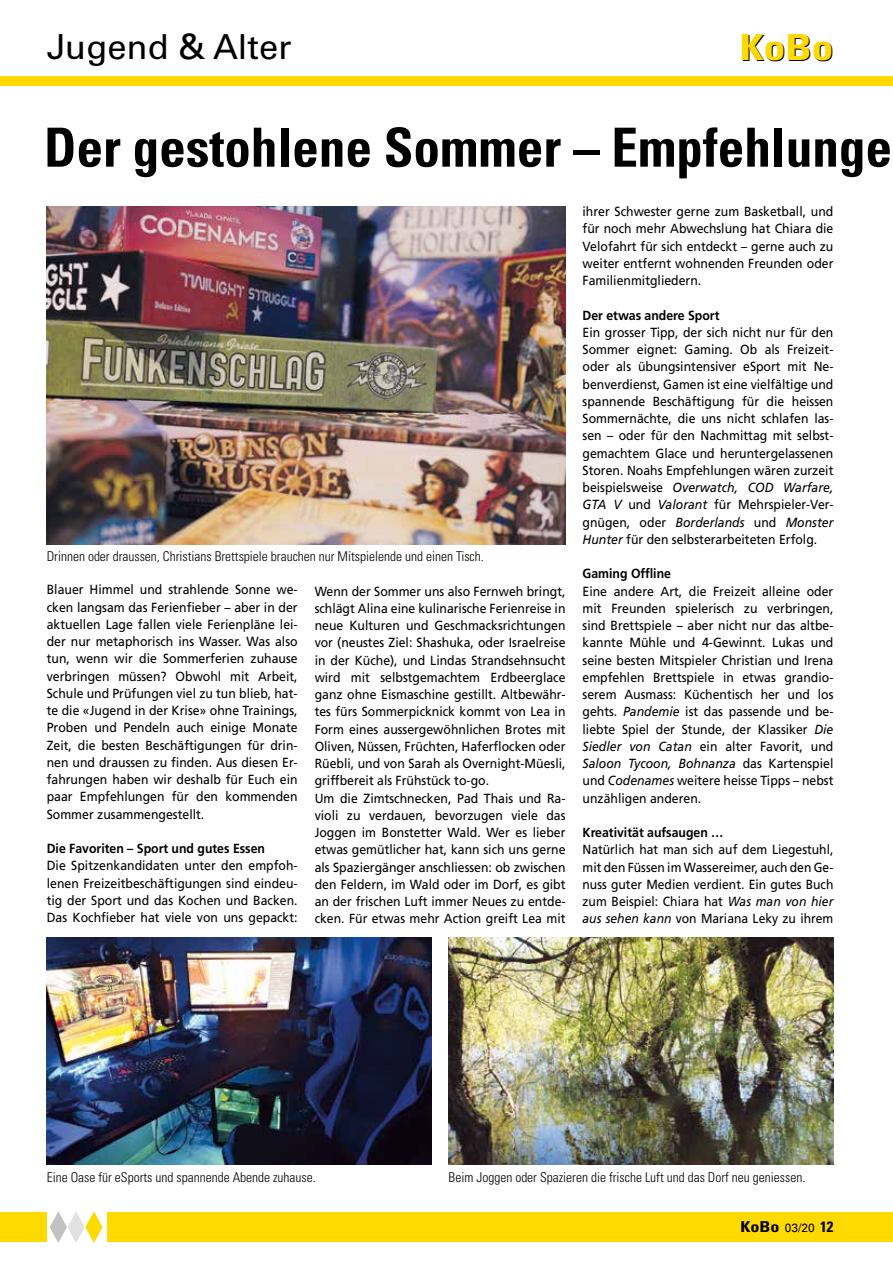
<style>
.page{position:relative;width:893px;height:1263px;background:#fff}
.page>*{position:absolute;margin:0;border:0;box-sizing:border-box;transform-origin:0 0}
.t1{font:700 condensed 54px "Univers LT Std";color:#000}
.t2{font:700 condensed 36px "Univers LT Std";color:#ffda00;scale:1.2 1}
.t3{font:34.5px "Univers LT Std";color:#000}
.t4{font:700 condensed 15px "Univers LT Std";color:#000;scale:1.2 1}
.t5{font:300 condensed 13.5px "Univers LT Std";color:#000}
.t6{font:13.2px/17.2px "Frutiger LT Com";color:#000;text-align:justify;scale:.93 1}
.t7{font:13.2px/17.2px "Frutiger LT Com";color:#000;text-align:justify;scale:.92 1}
.t8{font:700 13.2px "Frutiger LT Com";color:#000;scale:.93 1}
.s1{font-style:italic}
.s2{font-weight:400;font-stretch:normal;font-size:12px}
</style>
<div class="page">
<div style="left:0;top:1212px;width:893px;height:30px;background:#ffda00"></div>
<div style="left:0;top:77px;width:893px;height:9px;background:#ffda00"></div>
<div style="left:47px;top:1208px;width:59px;height:42px;background:#fff"></div>
<svg style="left:50px;top:1211px;width:53px;height:32px"></svg>
<img style="left:449px;top:938px;width:384px;height:226px">
<img style="left:47px;top:206px;width:519px;height:338px">
<img style="left:47px;top:938px;width:385px;height:226px">
<h3 class="t3" style="left:47px;top:26px;width:246px">Jugend &amp; Alter</h3>
<h2 class="t2" style="left:740px;top:25px;width:80px">KoBo</h2>
<h1 class="t1" style="left:44px;top:114px;width:850px">Der gestohlene Sommer – Empfehlunge</h1>
<p class="t5" style="left:47px;top:548px;width:439px">Drinnen oder draussen, Christians Brettspiele brauchen nur Mitspielende und einen Tisch.</p>
<p class="t6" style="left:47px;top:581px;width:271px">Blauer Himmel und strahlende Sonne we&shy;cken langsam das Ferienfieber – aber in der aktuellen Lage fallen viele Ferienpläne lei&shy;der nur metaphorisch ins Wasser. Was also tun, wenn wir die Sommerferien zuhause verbringen müssen? Obwohl mit Arbeit, Schule und Prüfungen viel zu tun blieb, hat&shy;te die «Jugend in der Krise» ohne Trainings, Proben und Pendeln auch einige Monate Zeit, die besten Beschäftigungen für drin&shy;nen und draussen zu finden. Aus diesen Er&shy;fahrungen haben wir deshalb für Euch ein paar Empfehlungen für den kommenden Sommer zusammengestellt.</p>
<p class="t8" style="left:47px;top:841px;width:236px">Die Favoriten – Sport und gutes Essen</p>
<p class="t6" style="left:47px;top:857px;width:271px">Die Spitzenkandidaten unter den empfoh&shy;lenen Freizeitbeschäftigungen sind eindeu&shy;tig der Sport und das Kochen und Backen.<br>Das Kochfieber hat viele von uns gepackt:</p>
<p class="t6" style="left:315px;top:582px;width:271px;text-align:left">Wenn der Sommer uns also Fernweh bringt, schlägt Alina eine kulinarische Ferienreise in neue Kulturen und Geschmacksrichtungen vor (neustes Ziel: Shashuka, oder Israelreise in der Küche), und Lindas Strandsehnsucht wird mit selbstgemachtem Erdbeerglace ganz ohne Eismaschine gestillt. Altbewähr&shy;tes fürs Sommerpicknick kommt von Lea in Form eines aussergewöhnlichen Brotes mit Oliven, Nüssen, Früchten, Haferflocken oder Rüebli, und von Sarah als Overnight-Müesli, griffbereit als Frühstück to-go.<br>Um die Zimtschnecken, Pad Thais und Ra&shy;violi zu verdauen, bevorzugen viele das Joggen im Bonstetter Wald. Wer es lieber etwas gemütlicher hat, kann sich uns gerne als Spaziergänger anschliessen: ob zwischen den Feldern, im Wald oder im Dorf, es gibt an der frischen Luft immer Neues zu entde&shy;cken. Für etwas mehr Action greift Lea mit</p>
<p class="t6" style="left:583px;top:203px;width:271px">ihrer Schwester gerne zum Basketball, und für noch mehr Abwechslung hat Chiara die Velofahrt für sich entdeckt – gerne auch zu weiter entfernt wohnenden Freunden oder Familienmitgliedern.</p>
<p class="t8" style="left:583px;top:307px;width:149px">Der etwas andere Sport</p>
<p class="t6" style="left:583px;top:324px;width:271px">Ein grosser Tipp, der sich nicht nur für den Sommer eignet: Gaming. Ob als Freizeit&shy;oder als übungsintensiver eSport mit Ne&shy;benverdienst, Gamen ist eine vielfältige und spannende Beschäftigung für die heissen Sommernächte, die uns nicht schlafen las&shy;sen – oder für den Nachmittag mit selbst&shy;gemachtem Glace und heruntergelassenen Storen. Noahs Empfehlungen wären zurzeit beispielsweise <span class="s1">Overwatch, COD Warfare, GTA V</span> und <span class="s1">Valorant</span> für Mehrspieler-Ver&shy;gnügen, oder <span class="s1">Borderlands</span> und <span class="s1">Monster Hunter</span> für den selbsterarbeiteten Erfolg.</p>
<p class="t8" style="left:583px;top:566px;width:97px">Gaming Offline</p>
<p class="t6" style="left:583px;top:582px;width:271px">Eine andere Art, die Freizeit alleine oder mit Freunden spielerisch zu verbringen, sind Brettspiele – aber nicht nur das altbe&shy;kannte Mühle und 4-Gewinnt. Lukas und seine besten Mitspieler Christian und Irena empfehlen Brettspiele in etwas grandio&shy;serem Ausmass: Küchentisch her und los gehts. <span class="s1">Pandemie</span> ist das passende und be&shy;liebte Spiel der Stunde, der Klassiker <span class="s1">Die Siedler von Catan</span> ein alter Favorit, und <span class="s1">Saloon Tycoon, Bohnanza</span> das Kartenspiel und <span class="s1">Codenames</span> weitere heisse Tipps – nebst unzähligen anderen.</p>
<p class="t8" style="left:583px;top:825px;width:153px">Kreativität aufsaugen …</p>
<p class="t7" style="left:583px;top:841px;width:274px">Natürlich hat man sich auf dem Liegestuhl, mit den Füssen im Wassereimer, auch den Ge&shy;nuss guter Medien verdient. Ein gutes Buch zum Beispiel: Chiara hat <span class="s1">Was man von hier aus sehen kann</span> von Mariana Leky zu ihrem</p>
<p class="t5" style="left:47px;top:1169px;width:271px">Eine Oase für eSports und spannende Abende zuhause.</p>
<p class="t5" style="left:449px;top:1169px;width:358px">Beim Joggen oder Spazieren die frische Luft und das Dorf neu geniessen.</p>
<p class="t4" style="left:740px;top:1218px;width:79px">KoBo <span class="s2">03/20</span> 12</p>
</div>
